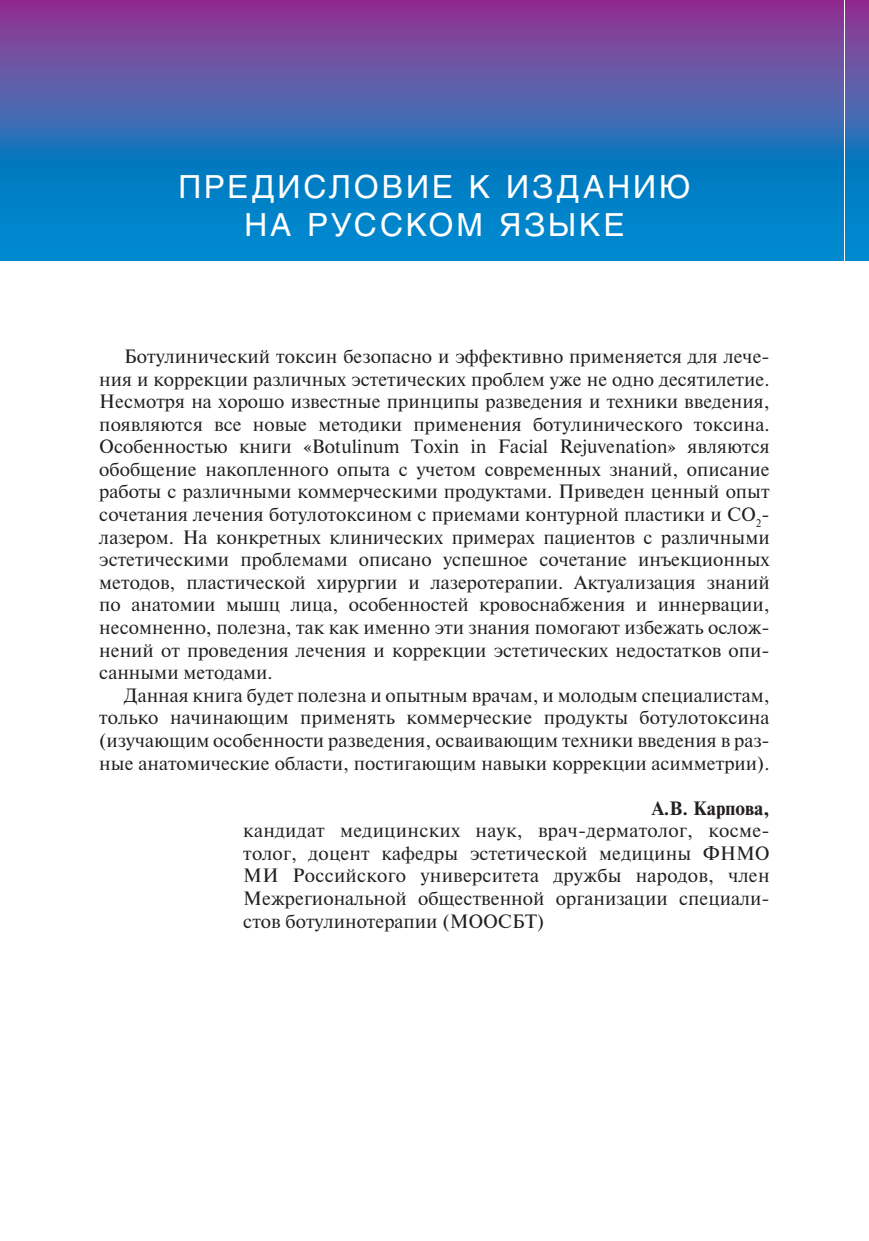
<style>
.page{position:relative;width:869px;height:1241px;background:#fff}
.page>*{position:absolute;margin:0;border:0;box-sizing:border-box;transform-origin:0 0}
.t1{font:31.5px/37.8px "Helios";letter-spacing:.09em;color:#fff;text-align:center}
.t2{font:19.25px/22.6px "Newton";color:#231f20;text-align:justify}
.t3{font:700 19.25px "Newton";color:#231f20}
</style>
<div class="page">
<svg style="left:0;top:0;width:842px;height:260px;background:#3867b4"></svg>
<svg style="left:845px;top:0;width:23px;height:260px;background:#3867b4"></svg>
<h1 class="t1" style="left:178px;top:171px;width:513px">ПРЕДИСЛОВИЕ К ИЗДАНИЮ<br>НА РУССКОМ ЯЗЫКЕ</h1>
<p class="t2" style="left:99px;top:346px;width:671px;text-indent:25px">Ботулинический токсин безопасно и эффективно применяется для лече&shy;ния и коррекции различных эстетических проблем уже не одно десятилетие.<br>Несмотря на хорошо известные принципы разведения и техники введения, появляются все новые методики применения ботулинического токсина.<br>Особенностью книги «Botulinum Toxin in Facial Rejuvenation» являются обобщение накопленного опыта с учетом современных знаний, описание работы с различными коммерческими продуктами. Приведен ценный опыт сочетания лечения ботулотоксином с приемами контурной пластики и CO<sub>2</sub>- лазером. На конкретных клинических примерах пациентов с различными эстетическими проблемами описано успешное сочетание инъекционных методов, пластической хирургии и лазеротерапии. Актуализация знаний по анатомии мышц лица, особенностей кровоснабжения и иннервации, несомненно, полезна, так как именно эти знания помогают избежать ослож&shy;нений от проведения лечения и коррекции эстетических недостатков опи&shy;санными методами.</p>
<p class="t2" style="left:99px;top:685px;width:671px;text-indent:25px">Данная книга будет полезна и опытным врачам, и молодым специалистам, только начинающим применять коммерческие продукты ботулотоксина (изучающим особенности разведения, осваивающим техники введения в раз&shy;ные анатомические области, постигающим навыки коррекции асимметрии).</p>
<p class="t3" style="left:651px;top:800px;width:119px">А.В. Карпова,</p>
<p class="t2" style="left:243px;top:820px;width:527px">кандидат медицинских наук, врач-дерматолог, косме&shy;толог, доцент кафедры эстетической медицины ФНМО МИ Российского университета дружбы народов, член Межрегиональной общественной организации специали&shy;стов ботулинотерапии (МООСБТ)</p>
</div>
